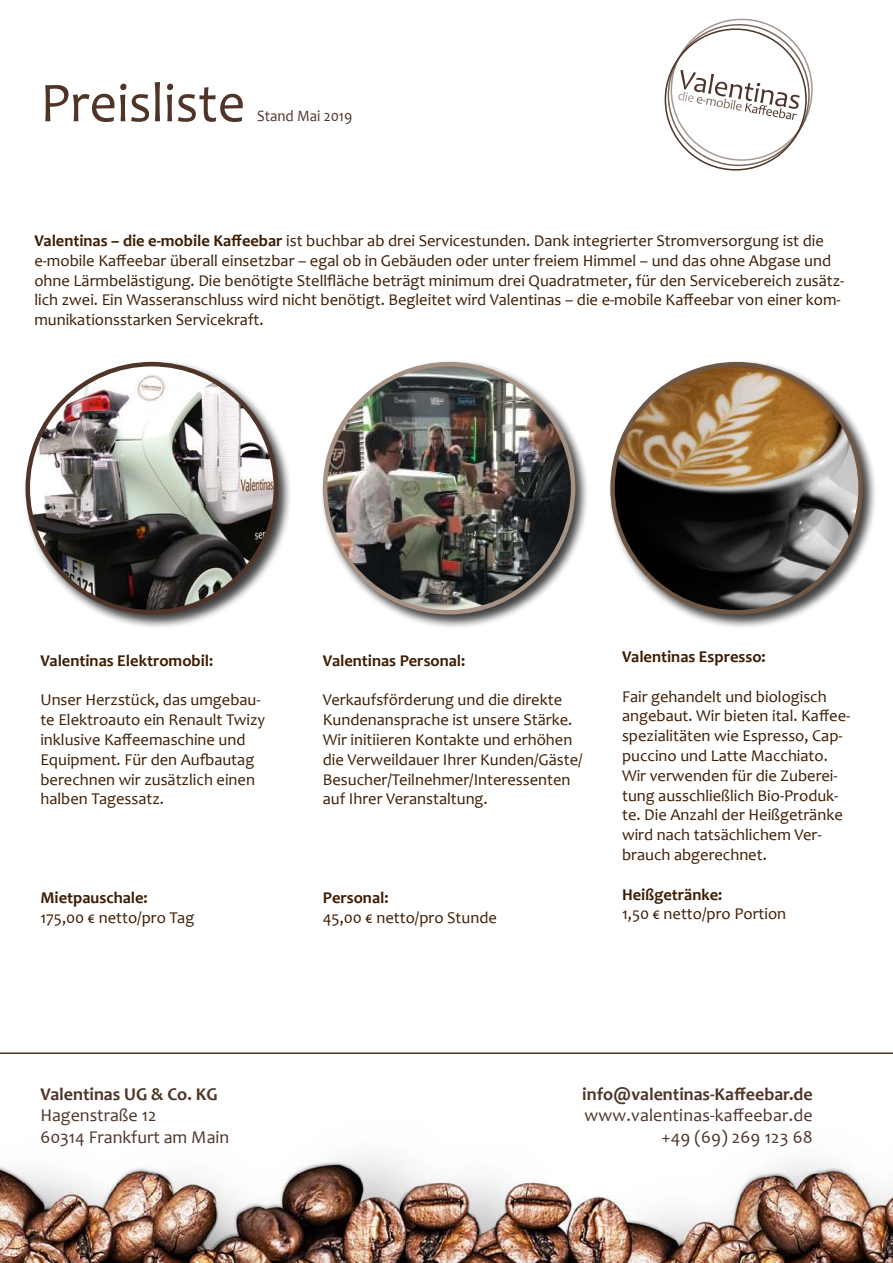
<style>
.page{position:relative;width:893px;height:1263px;background:#fff}
.page>*{position:absolute;margin:0;border:0;box-sizing:border-box;transform-origin:0 0}
.t1{font:56.7px "Candara";color:#4f3428;scale:.95 1}
.t2{font:18px/21.6px "Candara";color:#4f3428}
.t3{font:700 18px "Candara";color:#4f3428}
.t4{font:16.5px/19.8px "Candara";color:#3d1c00}
.t5{font:700 16.5px "Candara";color:#3d1c00}
.t6{font:15.75px "Candara";color:#4f3428;scale:.95 1}
.s1{font-weight:700}
</style>
<div class="page">
<img style="left:0;top:1157px;width:893px;height:106px">
<svg style="left:678px;top:70px;width:122px;height:50px"></svg>
<hr style="left:0;top:1052px;width:893px;height:2px;background:#4f3428">
<div style="left:320px;top:359px;width:269px;height:269px;background:#000;opacity:.75"></div>
<img style="left:325px;top:364px;width:248px;height:248px;border-radius:124px">
<div style="left:608px;top:359px;width:269px;height:269px;background:#000;opacity:.75"></div>
<img style="left:613px;top:364px;width:248px;height:248px;border-radius:124px">
<div style="left:23px;top:359px;width:269px;height:269px;background:#000;opacity:.75"></div>
<img style="left:28px;top:364px;width:248px;height:248px;border-radius:124px">
<h1 class="t1" style="left:40px;top:79px;width:217px">Preisliste</h1>
<p class="t6" style="left:257px;top:107px;width:102px">Stand Mai 2019</p>
<p class="t4" style="left:34px;top:232px;width:811px"><span class="s1">Valentinas – die e-mobile Kaffeebar</span> ist buchbar ab drei Servicestunden. Dank integrierter Stromversorgung ist die e-mobile Kaffeebar überall einsetzbar – egal ob in Gebäuden oder unter freiem Himmel – und das ohne Abgase und ohne Lärmbelästigung. Die benötigte Stellfläche beträgt minimum drei Quadratmeter, für den Servicebereich zusätz&shy;lich zwei. Ein Wasseranschluss wird nicht benötigt. Begleitet wird Valentinas – die e-mobile Kaffeebar von einer kom&shy;munikationsstarken Servicekraft.</p>
<p class="t5" style="left:40px;top:650px;width:174px">Valentinas Elektromobil:</p>
<p class="t4" style="left:40px;top:690px;width:226px">Unser Herzstück, das umgebau&shy;te Elektroauto ein Renault Twizy inklusive Kaffeemaschine und<br>Equipment. Für den Aufbautag berechnen wir zusätzlich einen halben Tagessatz.</p>
<p class="t5" style="left:40px;top:888px;width:109px">Mietpauschale:</p>
<p class="t4" style="left:40px;top:908px;width:155px">175,00 € netto/pro Tag</p>
<p class="t5" style="left:323px;top:650px;width:144px">Valentinas Personal:</p>
<p class="t4" style="left:323px;top:690px;width:261px">Verkaufsförderung und die direkte Kundenansprache ist unsere Stärke.<br>Wir initiieren Kontakte und erhöhen die Verweildauer Ihrer Kunden/Gäste/ Besucher/Teilnehmer/Interessenten auf Ihrer Veranstaltung.</p>
<p class="t5" style="left:323px;top:888px;width:67px">Personal:</p>
<p class="t4" style="left:323px;top:908px;width:176px">45,00 € netto/pro Stunde</p>
<p class="t5" style="left:622px;top:646px;width:145px">Valentinas Espresso:</p>
<p class="t4" style="left:622px;top:686px;width:230px">Fair gehandelt und biologisch angebaut. Wir bieten ital. Kaffee&shy;spezialitäten wie Espresso, Cap&shy;puccino und Latte Macchiato.<br>Wir verwenden für die Zuberei&shy;tung ausschließlich Bio-Produk&shy;te. Die Anzahl der Heißgetränke wird nach tatsächlichem Ver&shy;brauch abgerechnet.</p>
<p class="t5" style="left:622px;top:884px;width:102px">Heißgetränke:</p>
<p class="t4" style="left:622px;top:904px;width:166px">1,50 € netto/pro Portion</p>
<p class="t3" style="left:40px;top:1083px;width:179px">Valentinas UG &amp; Co. KG</p>
<p class="t2" style="left:40px;top:1106px;width:190px">Hagenstraße 12<br>60314 Frankfurt am Main</p>
<p class="t3" style="left:582px;top:1082px;width:232px">info@valentinas-Kaffeebar.de</p>
<p class="t2" style="left:584px;top:1104px;width:230px;text-align:right">www.valentinas-kaffeebar.de +49 (69) 269 123 68</p>
</div>
